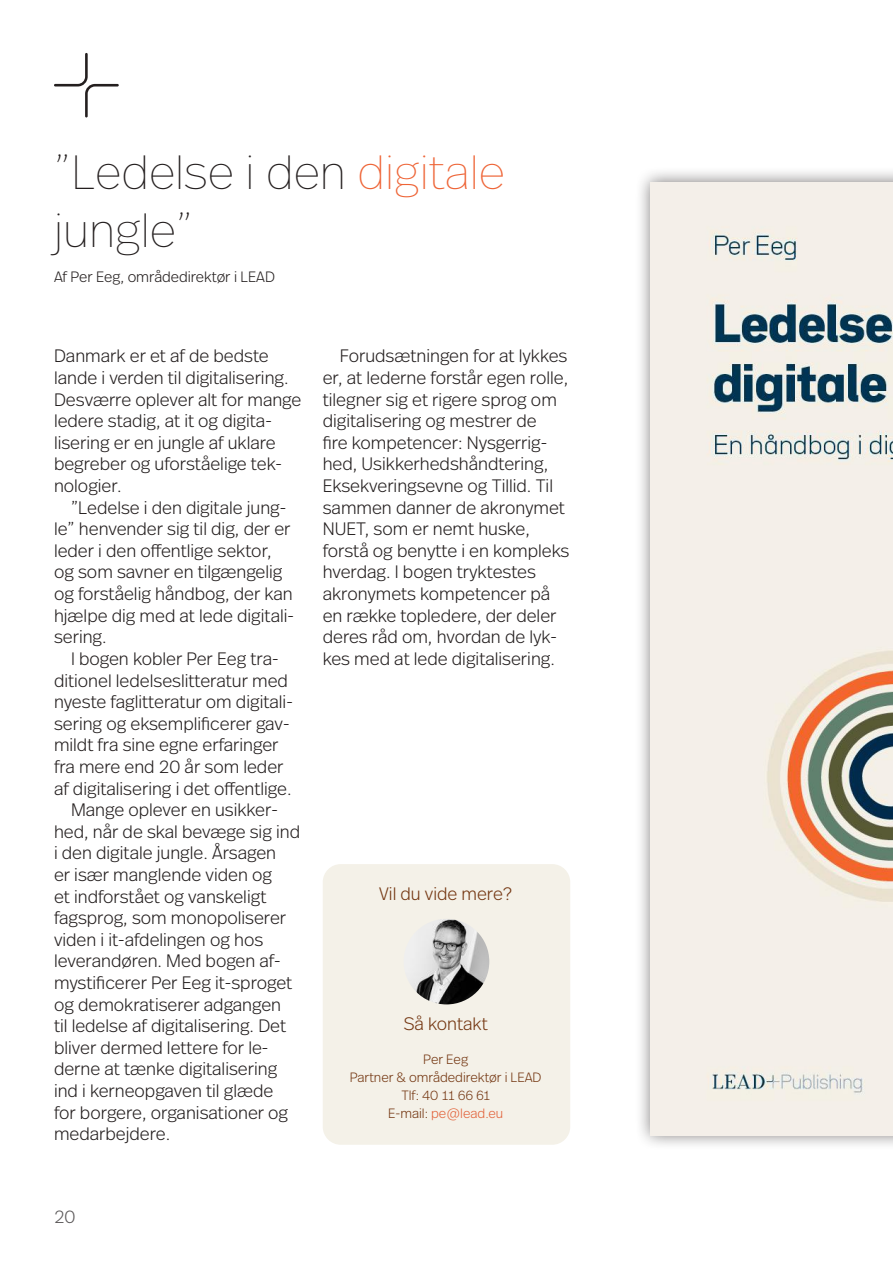
<style>
.page{position:relative;width:893px;height:1263px;background:#fff}
.page>*{position:absolute;margin:0;border:0;box-sizing:border-box;transform-origin:0 0}
.t1{font:200 48px/57.6px "Real Head Pro";color:#241f1f}
.t2{font:300 18px/21.6px "Real Head Pro";color:#241f1f}
.t3{font:300 18px "Real Head Pro";color:#743712}
.t4{font:300 18px "Real Head Pro";color:#5a5758}
.t5{font:300 15px "Real Head Pro";color:#241f1f}
.t6{font:300 13.5px/18px "Real Head Pro";color:#743712;text-align:center}
.s1{color:#ee6436}
.s2{color:#e2623a}
</style>
<div class="page">
<div style="left:323px;top:864px;width:247px;height:281px;background:#f4f1e8;border-radius:18px"></div>
<img style="left:404px;top:919px;width:85px;height:85px;border-radius:43px">
<svg style="left:54px;top:53px;width:65px;height:64px"></svg>
<div style="left:635px;top:166px;width:258px;height:984px;background:#241f1f;opacity:.6"></div>
<img style="left:651px;top:182px;width:242px;height:953px">
<h1 class="t1" style="left:54px;top:140px;width:453px">”Ledelse i den <span class="s1">digitale </span>jungle”</h1>
<p class="t5" style="left:54px;top:266px;width:222px">Af Per Eeg, områdedirektør i LEAD</p>
<p class="t2" style="left:54px;top:344px;width:249px">Danmark er et af de bedste lande i verden til digitalisering.<br>Desværre oplever alt for mange ledere stadig, at it og digita&shy;lisering er en jungle af uklare begreber og uforståelige tek&shy;nologier.</p>
<p class="t2" style="left:54px;top:496px;width:242px;text-indent:17px">”Ledelse i den digitale jung&shy;le” henvender sig til dig, der er leder i den offentlige sektor, og som savner en tilgængelig og forståelig håndbog, der kan hjælpe dig med at lede digitali&shy;sering.</p>
<p class="t2" style="left:71px;top:647px;width:209px">I bogen kobler Per Eeg tra-</p>
<p class="t2" style="left:54px;top:668px;width:235px">ditionel ledelseslitteratur med</p>
<p class="t2" style="left:54px;top:690px;width:240px">nyeste faglitteratur om digitali-</p>
<p class="t2" style="left:54px;top:712px;width:237px">sering og eksemplificerer gav-</p>
<p class="t2" style="left:54px;top:733px;width:226px">mildt fra sine egne erfaringer</p>
<p class="t2" style="left:54px;top:755px;width:231px">fra mere end 20 år som leder</p>
<p class="t2" style="left:54px;top:776px;width:239px">af digitalisering i det offentlige.</p>
<p class="t2" style="left:71px;top:798px;width:208px">Mange oplever en usikker-</p>
<p class="t2" style="left:54px;top:820px;width:248px">hed, når de skal bevæge sig ind</p>
<p class="t2" style="left:54px;top:841px;width:224px">i den digitale jungle. Årsagen</p>
<p class="t2" style="left:54px;top:863px;width:220px">er især manglende viden og</p>
<p class="t2" style="left:54px;top:884px;width:214px">et indforstået og vanskeligt</p>
<p class="t2" style="left:54px;top:906px;width:234px">fagsprog, som monopoliserer</p>
<p class="t2" style="left:54px;top:928px;width:211px">viden i it-afdelingen og hos</p>
<p class="t2" style="left:54px;top:949px;width:228px">leverandøren. Med bogen af-</p>
<p class="t2" style="left:54px;top:971px;width:240px">mystificerer Per Eeg it-sproget</p>
<p class="t2" style="left:54px;top:992px;width:229px">og demokratiserer adgangen</p>
<p class="t2" style="left:54px;top:1014px;width:234px">til ledelse af digitalisering. Det</p>
<p class="t2" style="left:54px;top:1036px;width:216px">bliver dermed lettere for le-</p>
<p class="t2" style="left:54px;top:1057px;width:225px">derne at tænke digitalisering</p>
<p class="t2" style="left:54px;top:1079px;width:221px">ind i kerneopgaven til glæde</p>
<p class="t2" style="left:54px;top:1100px;width:236px">for borgere, organisationer og</p>
<p class="t2" style="left:54px;top:1122px;width:118px">medarbejdere.</p>
<p class="t2" style="left:323px;top:344px;width:248px;text-indent:17px">Forudsætningen for at lykkes er, at lederne forstår egen rolle, tilegner sig et rigere sprog om digitalisering og mestrer de<br>fire kompetencer: Nysgerrig&shy;hed, Usikkerhedshåndtering,<br>Eksekveringsevne og Tillid. Til sammen danner de akronymet<br>NUET, som er nemt huske, forstå og benytte i en kompleks hverdag. I bogen tryktestes akronymets kompetencer på en række topledere, der deler deres råd om, hvordan de lyk&shy;kes med at lede digitalisering.</p>
<p class="t3" style="left:379px;top:881px;width:134px">Vil du vide mere?</p>
<p class="t3" style="left:404px;top:1011px;width:85px">Så kontakt</p>
<p class="t6" style="left:350px;top:1049px;width:193px">Per Eeg<br>Partner &amp; områdedirektør i LEAD<br>Tlf: 40 11 66 61<br>E-mail: <span class="s2">pe@lead.eu</span></p>
<p class="t4" style="left:54px;top:1204px;width:23px">20</p>
</div>
